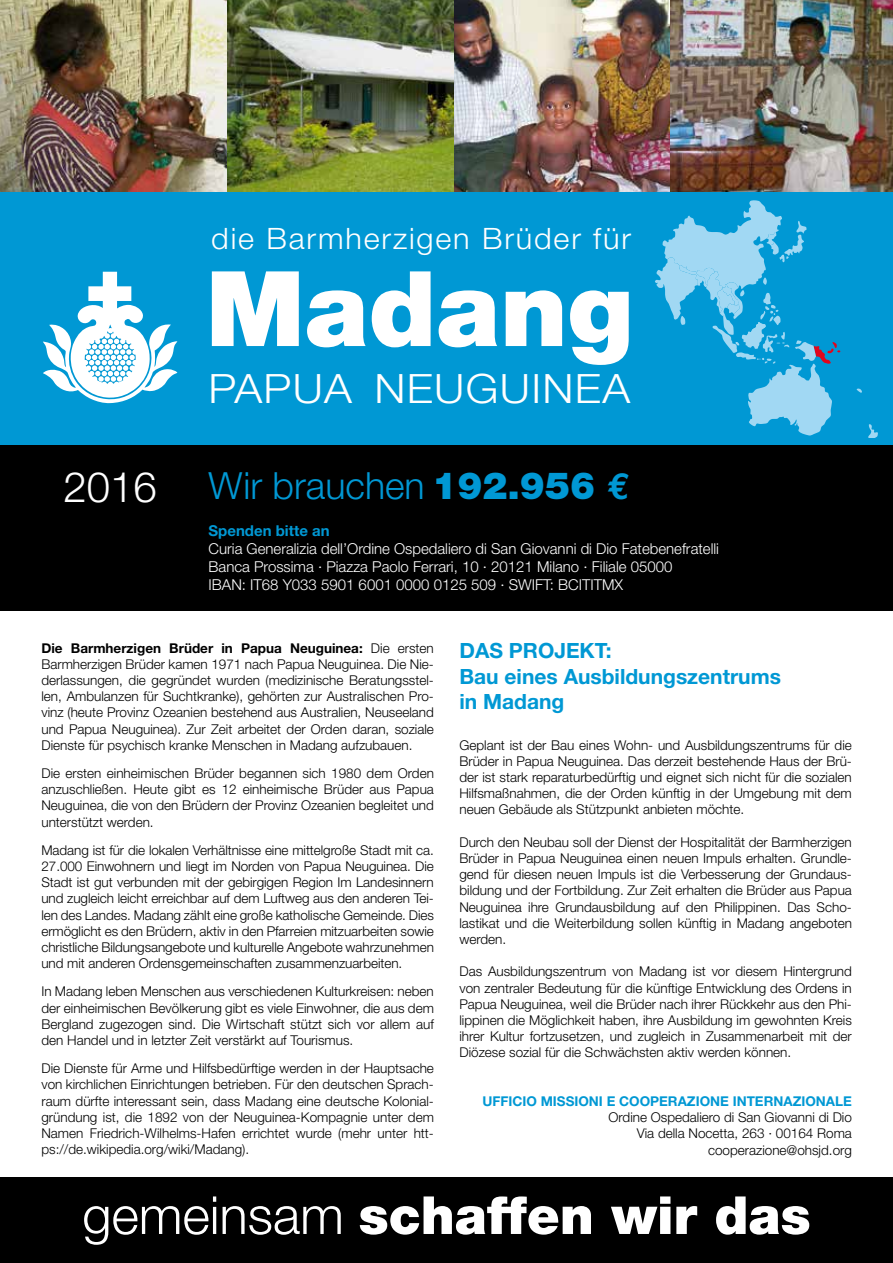
<style>
.page{position:relative;width:893px;height:1263px;background:#fff}
.page>*{position:absolute;margin:0;border:0;box-sizing:border-box;transform-origin:0 0}
.t1{font:900 104.55px "Helvetica Neue";color:#fff}
.t2{font:900 52.5px "Helvetica Neue";color:#fff}
.t3{font:300 42px "Helvetica Neue";color:#fff}
.t4{font:300 40.5px "Helvetica Neue";letter-spacing:.03em;color:#fff;scale:1.09 1}
.t5{font:300 37.5px "Helvetica Neue";color:#0098d4}
.t6{font:300 29.55px "Helvetica Neue";letter-spacing:.06em;color:#fff;scale:1.04 1}
.t7{font:700 21px/25.2px "Helvetica Neue";color:#0098d4}
.t8{font:300 15px/18px "Helvetica Neue";color:#fff}
.t9{font:300 13.5px/16.2px "Helvetica Neue";color:#000;text-align:justify}
.s1{font-weight:900}
.s2{font-family:"Euro Mono";font-weight:700}
.s3{font-weight:700;color:#0098d4}
.s4{font-weight:700}
.s5{font-weight:300}
</style>
<div class="page">
<div style="left:0;top:1178px;width:893px;height:85px;background:#000"></div>
<div style="left:0;top:444px;width:893px;height:167px;background:#000"></div>
<div style="left:0;top:0;width:893px;height:444px;background:#0098d4"></div>
<svg style="left:856px;top:388px;width:6px;height:5px"></svg>
<svg style="left:868px;top:424px;width:10px;height:14px"></svg>
<svg style="left:655px;top:200px;width:185px;height:236px"></svg>
<img style="left:0;top:0;width:893px;height:191px">
<svg style="left:43px;top:272px;width:134px;height:131px"></svg>
<p class="t6" style="left:211px;top:220px;width:405px">die Barmherzigen Brüder für</p>
<p class="t1" style="left:206px;top:246px;width:429px">Madang</p>
<p class="t3" style="left:63px;top:461px;width:95px">2016</p>
<p class="t4" style="left:209px;top:363px;width:388px">PAPUA NEUGUINEA</p>
<p class="t5" style="left:209px;top:462px;width:423px">Wir brauchen <span class="s1">192.956</span> <span class="s2">€</span></p>
<p class="t8" style="left:209px;top:521px;width:512px"><span class="s3">Spenden bitte an<br></span>Curia Generalizia dell’Ordine Ospedaliero di San Giovanni di Dio Fatebenefratelli Banca Prossima · Piazza Paolo Ferrari, 10 · 20121 Milano · Filiale 05000<br>IBAN: IT68 Y033 5901 6001 0000 0125 509 · SWIFT: BCITITMX</p>
<p class="t9" style="left:41px;top:639px;width:394px"><span class="s4">Die Barmherzigen Brüder in Papua Neuguinea:</span> Die ersten Barmherzigen Brüder kamen 1971 nach Papua Neuguinea. Die Nie&shy;derlassungen, die gegründet wurden (medizinische Beratungsstel&shy;len, Ambulanzen für Suchtkranke), gehörten zur Australischen Pro&shy;vinz (heute Provinz Ozeanien bestehend aus Australien, Neuseeland und Papua Neuguinea). Zur Zeit arbeitet der Orden daran, soziale Dienste für psychisch kranke Menschen in Madang aufzubauen.</p>
<p class="t9" style="left:41px;top:765px;width:394px">Die ersten einheimischen Brüder begannen sich 1980 dem Orden anzuschließen. Heute gibt es 12 einheimische Brüder aus Papua Neuguinea, die von den Brüdern der Provinz Ozeanien begleitet und unterstützt werden.</p>
<p class="t9" style="left:41px;top:841px;width:394px">Madang ist für die lokalen Verhältnisse eine mittelgroße Stadt mit ca.<br>27.000 Einwohnern und liegt im Norden von Papua Neuguinea. Die Stadt ist gut verbunden mit der gebirgigen Region Im Landesinnern und zugleich leicht erreichbar auf dem Luftweg aus den anderen Tei&shy;len des Landes. Madang zählt eine große katholische Gemeinde. Dies ermöglicht es den Brüdern, aktiv in den Pfarreien mitzuarbeiten sowie christliche Bildungsangebote und kulturelle Angebote wahrzunehmen und mit anderen Ordensgemeinschaften zusammenzuarbeiten.</p>
<p class="t9" style="left:41px;top:983px;width:394px">In Madang leben Menschen aus verschiedenen Kulturkreisen: neben der einheimischen Bevölkerung gibt es viele Einwohner, die aus dem Bergland zugezogen sind. Die Wirtschaft stützt sich vor allem auf den Handel und in letzter Zeit verstärkt auf Tourismus.</p>
<p class="t9" style="left:41px;top:1060px;width:394px">Die Dienste für Arme und Hilfsbedürftige werden in der Hauptsache von kirchlichen Einrichtungen betrieben. Für den deutschen Sprach&shy;raum dürfte interessant sein, dass Madang eine deutsche Kolonial&shy;gründung ist, die 1892 von der Neuguinea-Kompagnie unter dem Namen Friedrich-Wilhelms-Hafen errichtet wurde (mehr unter htt&shy;ps://de.wikipedia.org/wiki/Madang).</p>
<p class="t7" style="left:459px;top:638px;width:323px">DAS PROJEKT:<br>Bau eines Ausbildungszentrums in Madang</p>
<p class="t9" style="left:459px;top:736px;width:394px">Geplant ist der Bau eines Wohn- und Ausbildungszentrums für die Brüder in Papua Neuguinea. Das derzeit bestehende Haus der Brü&shy;der ist stark reparaturbedürftig und eignet sich nicht für die sozialen Hilfsmaßnahmen, die der Orden künftig in der Umgebung mit dem neuen Gebäude als Stützpunkt anbieten möchte.</p>
<p class="t9" style="left:459px;top:834px;width:394px">Durch den Neubau soll der Dienst der Hospitalität der Barmherzigen Brüder in Papua Neuguinea einen neuen Impuls erhalten. Grundle&shy;gend für diesen neuen Impuls ist die Verbesserung der Grundaus&shy;bildung und der Fortbildung. Zur Zeit erhalten die Brüder aus Papua Neuguinea ihre Grundausbildung auf den Philippinen. Das Scho&shy;lastikat und die Weiterbildung sollen künftig in Madang angeboten werden.</p>
<p class="t9" style="left:459px;top:963px;width:394px">Das Ausbildungszentrum von Madang ist vor diesem Hintergrund von zentraler Bedeutung für die künftige Entwicklung des Ordens in Papua Neuguinea, weil die Brüder nach ihrer Rückkehr aus den Phi&shy;lippinen die Möglichkeit haben, ihre Ausbildung im gewohnten Kreis ihrer Kultur fortzusetzen, und zugleich in Zusammenarbeit mit der Diözese sozial für die Schwächsten aktiv werden können.</p>
<p class="t9" style="left:482px;top:1093px;width:371px;text-align:right"><span class="s3">UFFICIO MISSIONI E COOPERAZIONE INTERNAZIONALE </span>Ordine Ospedaliero di San Giovanni di Dio<br>Via della Nocetta, 263 · 00164 Roma<br>cooperazione@ohsjd.org</p>
<p class="t2" style="left:82px;top:1184px;width:730px"><span class="s5">gemeinsam</span> schaffen wir das</p>
</div>
